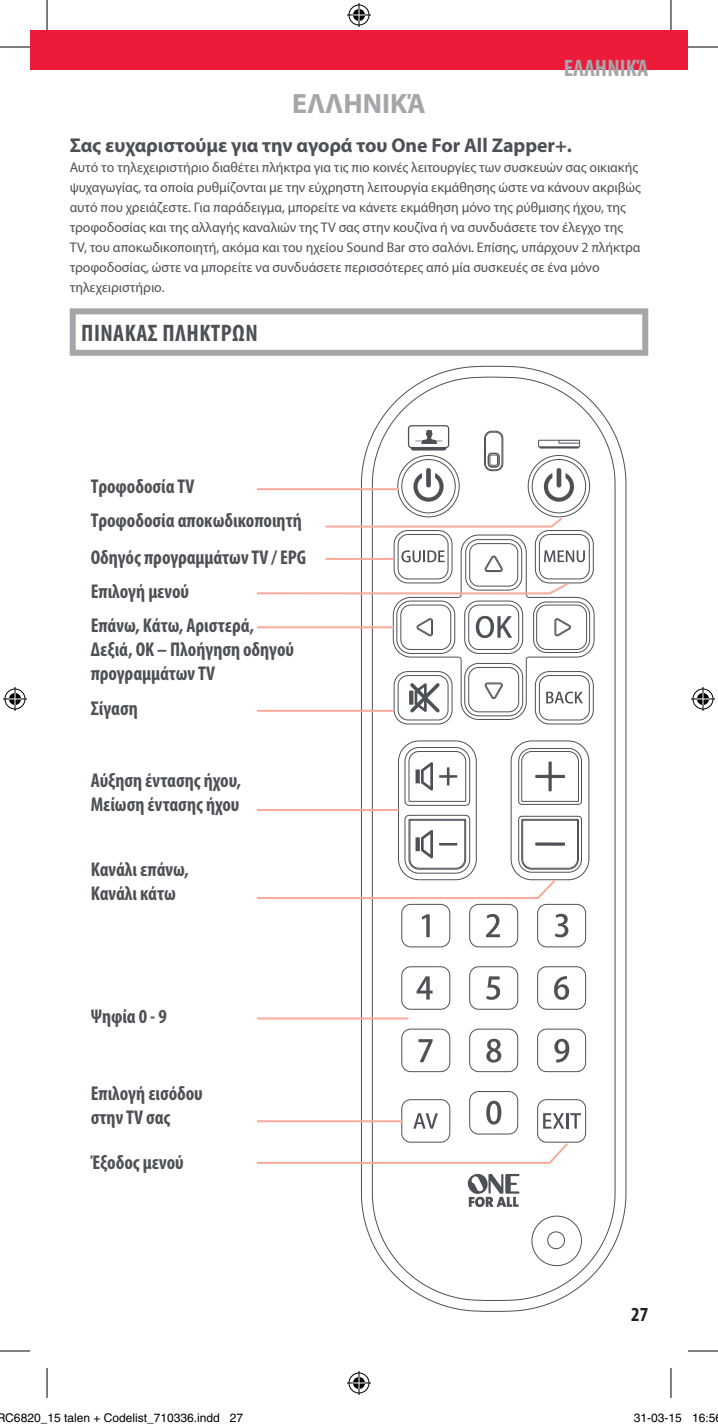
<style>
.page{position:relative;width:718px;height:1428px;background:#fff}
.page>*{position:absolute;margin:0;border:0;box-sizing:border-box;transform-origin:0 0}
.t1{font:700 28px "Myriad Pro";color:#a6a5a9}
.t2{font:700 condensed 24px "Myriad Pro";letter-spacing:.02em;color:#4d5156}
.t3{font:700 condensed 24px "Myriad Pro";color:#a6a5a9}
.t4{font:700 condensed 20px/24px "Myriad Pro";letter-spacing:-.005em;color:#4d5156}
.t5{font:700 20px "Myriad Pro";letter-spacing:-.005em;color:#4d5156}
.t6{font:700 condensed 20px "Myriad Pro";color:#231f20}
.t7{font:14px/20px "Myriad Pro";letter-spacing:-.005em;color:#4d5156}
.t8{font:12px "Helvetica";color:#000}
</style>
<div class="page">
<div style="left:30px;top:30px;width:658px;height:40px;background:#ed1a39"></div>
<div style="left:70px;top:308px;width:578px;height:48px;border:6px solid #a6a5a9"></div>
<svg style="left:360px;top:365px;width:267px;height:947px"></svg>
<svg style="left:371px;top:376px;width:245px;height:926px"></svg>
<svg style="left:531px;top:1215px;width:51px;height:52px"></svg>
<svg style="left:401px;top:966px;width:50px;height:44px"></svg>
<svg style="left:469px;top:966px;width:49px;height:44px"></svg>
<svg style="left:536px;top:966px;width:50px;height:44px"></svg>
<svg style="left:401px;top:1028px;width:50px;height:45px"></svg>
<svg style="left:469px;top:1028px;width:49px;height:45px"></svg>
<svg style="left:536px;top:1028px;width:50px;height:45px"></svg>
<svg style="left:467px;top:1174px;width:52px;height:33px"></svg>
<svg style="left:256px;top:740px;width:333px;height:208px"></svg>
<svg style="left:256px;top:1090px;width:330px;height:75px"></svg>
<svg style="left:256px;top:425px;width:338px;height:300px"></svg>
<hr style="left:257px;top:809px;width:142px;height:2px;background:#f8aa9b">
<hr style="left:257px;top:710px;width:137px;height:2px;background:#f8aa9b">
<hr style="left:257px;top:1120px;width:145px;height:2px;background:#f8aa9b">
<hr style="left:257px;top:1017px;width:151px;height:2px;background:#f8aa9b">
<hr style="left:257px;top:626px;width:137px;height:2px;background:#f8aa9b">
<hr style="left:0;top:47px;width:30px;height:1px;background:#000">
<hr style="left:688px;top:47px;width:30px;height:1px;background:#000">
<hr style="left:0;top:1351px;width:30px;height:1px;background:#000">
<hr style="left:688px;top:1351px;width:30px;height:1px;background:#000">
<hr style="left:47px;top:0;width:1px;height:30px;background:#000">
<hr style="left:47px;top:1368px;width:1px;height:30px;background:#000">
<hr style="left:670px;top:0;width:1px;height:30px;background:#000">
<hr style="left:670px;top:1368px;width:1px;height:30px;background:#000">
<svg style="left:347px;top:3px;width:24px;height:24px"></svg>
<svg style="left:347px;top:1371px;width:24px;height:24px"></svg>
<svg style="left:3px;top:687px;width:24px;height:24px"></svg>
<svg style="left:691px;top:687px;width:24px;height:24px"></svg>
<div style="left:35px;top:1414px;width:5px;height:8px;border:1px solid #fff;border-radius:50%"></div>
<div style="left:34px;top:1413px;width:7px;height:10px;border:1px solid #fff;border-radius:50%"></div>
<div style="left:168px;top:1414px;width:5px;height:8px;border:1px solid #fff;border-radius:50%"></div>
<div style="left:167px;top:1413px;width:7px;height:10px;border:1px solid #fff;border-radius:50%"></div>
<h2 class="t3" style="left:563px;top:53px;width:86px">ΕΛΛΗΝΙΚΆ</h2>
<h1 class="t1" style="left:292px;top:88px;width:135px">ΕΛΛΗΝΙΚΆ</h1>
<h3 class="t5" style="left:70px;top:134px;width:503px">Σας ευχαριστούμε για την αγορά του One For All Zapper+.</h3>
<p class="t7" style="left:70px;top:158px;width:572px">Αυτό το τηλεχειριστήριο διαθέτει πλήκτρα για τις πιο κοινές λειτουργίες των συσκευών σας οικιακής ψυχαγωγίας, τα οποία ρυθμίζονται με την εύχρηστη λειτουργία εκμάθησης ώστε να κάνουν ακριβώς αυτό που χρειάζεστε. Για παράδειγμα, μπορείτε να κάνετε εκμάθηση μόνο της ρύθμισης ήχου, της τροφοδοσίας και της αλλαγής καναλιών της TV σας στην κουζίνα ή να συνδυάσετε τον έλεγχο της TV, του αποκωδικοποιητή, ακόμα και του ηχείου Sound Bar στο σαλόνι. Επίσης, υπάρχουν 2 πλήκτρα τροφοδοσίας, ώστε να μπορείτε να συνδυάσετε περισσότερες από μία συσκευές σε ένα μόνο τηλεχειριστήριο.</p>
<h2 class="t2" style="left:81px;top:318px;width:178px">ΠΙΝΑΚΑΣ ΠΛΗΚΤΡΩΝ</h2>
<h3 class="t4" style="left:91px;top:469px;width:212px;line-height:33.6px">Τροφοδοσία TV<br>Τροφοδοσία αποκωδικοποιητή</h3>
<h3 class="t4" style="left:91px;top:540px;width:217px;line-height:34px">Οδηγός προγραμμάτων TV / EPG<br>Επιλογή μενού<br>Επάνω, Κάτω, Αριστερά,</h3>
<h3 class="t4" style="left:91px;top:637px;width:205px">Δεξιά, OK – Πλοήγηση οδηγού προγραμμάτων TV</h3>
<h3 class="t4" style="left:91px;top:696px;width:49px">Σίγαση</h3>
<h3 class="t4" style="left:91px;top:767px;width:152px">Αύξηση έντασης ήχου,<br>Μείωση έντασης ήχου</h3>
<h3 class="t4" style="left:91px;top:857px;width:100px">Κανάλι επάνω,<br>Κανάλι κάτω</h3>
<h3 class="t4" style="left:91px;top:1004px;width:78px">Ψηφία 0 - 9</h3>
<h3 class="t4" style="left:91px;top:1080px;width:114px">Επιλογή εισόδου στην TV σας</h3>
<h3 class="t4" style="left:91px;top:1150px;width:95px">Έξοδος μενού</h3>
<h3 class="t6" style="left:631px;top:1301px;width:19px">27</h3>
<p class="t8" style="left:-3px;top:1411px;width:248px">RC6820_15 talen + Codelist_710336.indd 27</p>
<p class="t8" style="left:634px;top:1411px;width:83px">31-03-15 16:5</p>
</div>
